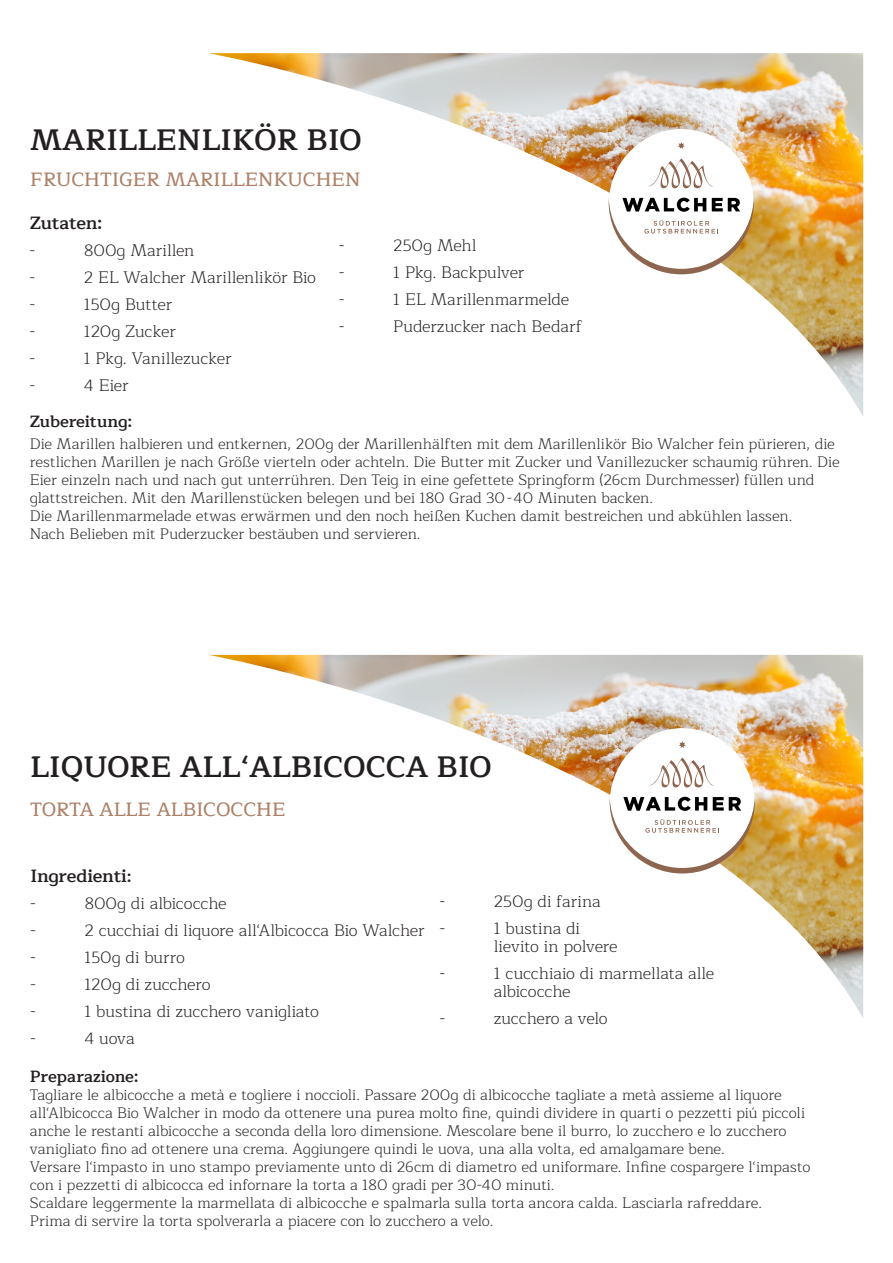
<style>
.page{position:relative;width:893px;height:1263px;background:#fff}
.page>*{position:absolute;margin:0;border:0;box-sizing:border-box;transform-origin:0 0}
.t1{font:600 30px "Maitree";color:#231f20}
.t2{font:500 19.5px "Maitree";color:#ac8067}
.t3{font:600 18px "Maitree";letter-spacing:-.015em;color:#231f20}
.t4{font:300 16.5px "Maitree";letter-spacing:-.005em;color:#231f20}
.t5{font:600 16.5px "Maitree";letter-spacing:-.005em;color:#231f20}
.t6{font:300 15px/18px "Maitree";color:#231f20}
.s1{font-size:16.5px}
</style>
<div class="page">
<img style="left:209px;top:655px;width:654px;height:363px">
<img style="left:209px;top:53px;width:654px;height:363px">
<svg style="left:609px;top:129px;width:145px;height:145px"></svg>
<svg style="left:610px;top:728px;width:145px;height:145px"></svg>
<h1 class="t1" style="left:30px;top:115px;width:333px">MARILLENLIKÖR BIO</h1>
<p class="t2" style="left:30px;top:164px;width:332px">FRUCHTIGER MARILLENKUCHEN</p>
<p class="t3" style="left:30px;top:208px;width:74px">Zutaten:</p>
<p class="t4" style="left:30px;top:238px;width:7px">-</p>
<p class="t4" style="left:84px;top:238px;width:112px">800g Marillen</p>
<p class="t4" style="left:30px;top:265px;width:7px">-</p>
<p class="t4" style="left:84px;top:265px;width:234px">2 EL Walcher Marillenlikör Bio</p>
<p class="t4" style="left:30px;top:292px;width:7px">-</p>
<p class="t4" style="left:84px;top:292px;width:90px">150g Butter</p>
<p class="t4" style="left:30px;top:319px;width:7px">-</p>
<p class="t4" style="left:84px;top:319px;width:94px">120g Zucker</p>
<p class="t4" style="left:30px;top:346px;width:7px">-</p>
<p class="t4" style="left:84px;top:346px;width:149px">1 Pkg. Vanillezucker</p>
<p class="t4" style="left:30px;top:373px;width:7px">-</p>
<p class="t4" style="left:84px;top:373px;width:46px">4 Eier</p>
<p class="t4" style="left:339px;top:234px;width:7px">-</p>
<p class="t4" style="left:393px;top:234px;width:85px">250g Mehl</p>
<p class="t4" style="left:339px;top:261px;width:7px">-</p>
<p class="t4" style="left:393px;top:261px;width:133px">1 Pkg. Backpulver</p>
<p class="t4" style="left:339px;top:288px;width:7px">-</p>
<p class="t4" style="left:393px;top:288px;width:177px">1 EL Marillenmarmelde</p>
<p class="t4" style="left:339px;top:315px;width:7px">-</p>
<p class="t4" style="left:393px;top:315px;width:190px">Puderzucker nach Bedarf</p>
<p class="t5" style="left:30px;top:407px;width:104px">Zubereitung:</p>
<p class="t6" style="left:30px;top:436px;width:811px">Die Marillen halbieren und entkernen, 200g der Marillenhälften mit dem Marillenlikör Bio Walcher fein pürieren, die restlichen Marillen je nach Größe vierteln oder achteln. Die Butter mit Zucker und Vanillezucker schaumig rühren. Die Eier einzeln nach und nach gut unterrühren. Den Teig in eine gefettete Springform (26cm Durchmesser) füllen und glattstreichen. Mit den Marillenstücken belegen und bei 180 Grad 30-40 Minuten backen.</p>
<p class="t6" style="left:30px;top:508px;width:764px">Die Marillenmarmelade etwas erwärmen und den noch heißen Kuchen damit bestreichen und abkühlen lassen.</p>
<p class="t6" style="left:30px;top:526px;width:392px">Nach Belieben mit Puderzucker bestäuben und servieren.</p>
<h1 class="t1" style="left:30px;top:741px;width:463px">LIQUORE ALL‘ALBICOCCA BIO</h1>
<p class="t2" style="left:30px;top:794px;width:257px">TORTA ALLE ALBICOCCHE</p>
<p class="t3" style="left:30px;top:861px;width:103px">Ingredienti<span class="s1">:</span></p>
<p class="t4" style="left:30px;top:891px;width:7px">-</p>
<p class="t4" style="left:84px;top:891px;width:144px">800g di albicocche</p>
<p class="t4" style="left:30px;top:918px;width:7px">-</p>
<p class="t4" style="left:84px;top:918px;width:342px">2 cucchiai di liquore all‘Albicocca Bio Walcher</p>
<p class="t4" style="left:30px;top:945px;width:7px">-</p>
<p class="t4" style="left:84px;top:945px;width:102px">150g di burro</p>
<p class="t4" style="left:30px;top:972px;width:7px">-</p>
<p class="t4" style="left:84px;top:972px;width:128px">120g di zucchero</p>
<p class="t4" style="left:30px;top:999px;width:7px">-</p>
<p class="t4" style="left:84px;top:999px;width:236px">1 bustina di zucchero vanigliato</p>
<p class="t4" style="left:30px;top:1026px;width:7px">-</p>
<p class="t4" style="left:84px;top:1026px;width:52px">4 uova</p>
<p class="t4" style="left:440px;top:889px;width:7px">-</p>
<p class="t4" style="left:494px;top:889px;width:108px">250g di farina</p>
<p class="t4" style="left:440px;top:916px;width:7px">-</p>
<p class="t4" style="left:494px;top:916px;width:88px">1 bustina di</p>
<p class="t4" style="left:494px;top:934px;width:125px">lievito in polvere</p>
<p class="t4" style="left:440px;top:961px;width:7px">-</p>
<p class="t4" style="left:494px;top:961px;width:222px">1 cucchiaio di marmellata alle</p>
<p class="t4" style="left:494px;top:979px;width:78px">albicocche</p>
<p class="t4" style="left:440px;top:1006px;width:7px">-</p>
<p class="t4" style="left:494px;top:1006px;width:116px">zucchero a velo</p>
<p class="t5" style="left:30px;top:1062px;width:110px">Preparazione:</p>
<p class="t6" style="left:30px;top:1086px;width:777px">Tagliare le albicocche a metà e togliere i noccioli. Passare 200g di albicocche tagliate a metà assieme al liquore all‘Albicocca Bio Walcher in modo da ottenere una purea molto fine, quindi dividere in quarti o pezzetti piú piccoli anche le restanti albicocche a seconda della loro dimensione. Mescolare bene il burro, lo zucchero e lo zucchero vanigliato fino ad ottenere una crema. Aggiungere quindi le uova, una alla volta, ed amalgamare bene.</p>
<p class="t6" style="left:30px;top:1158px;width:782px">Versare l‘impasto in uno stampo previamente unto di 26cm di diametro ed uniformare. Infine cospargere l‘impasto con i pezzetti di albicocca ed infornare la torta a 180 gradi per 30-40 minuti.</p>
<p class="t6" style="left:30px;top:1194px;width:734px">Scaldare leggermente la marmellata di albicocche e spalmarla sulla torta ancora calda. Lasciarla rafreddare.<br>Prima di servire la torta spolverarla a piacere con lo zucchero a velo.</p>
</div>
